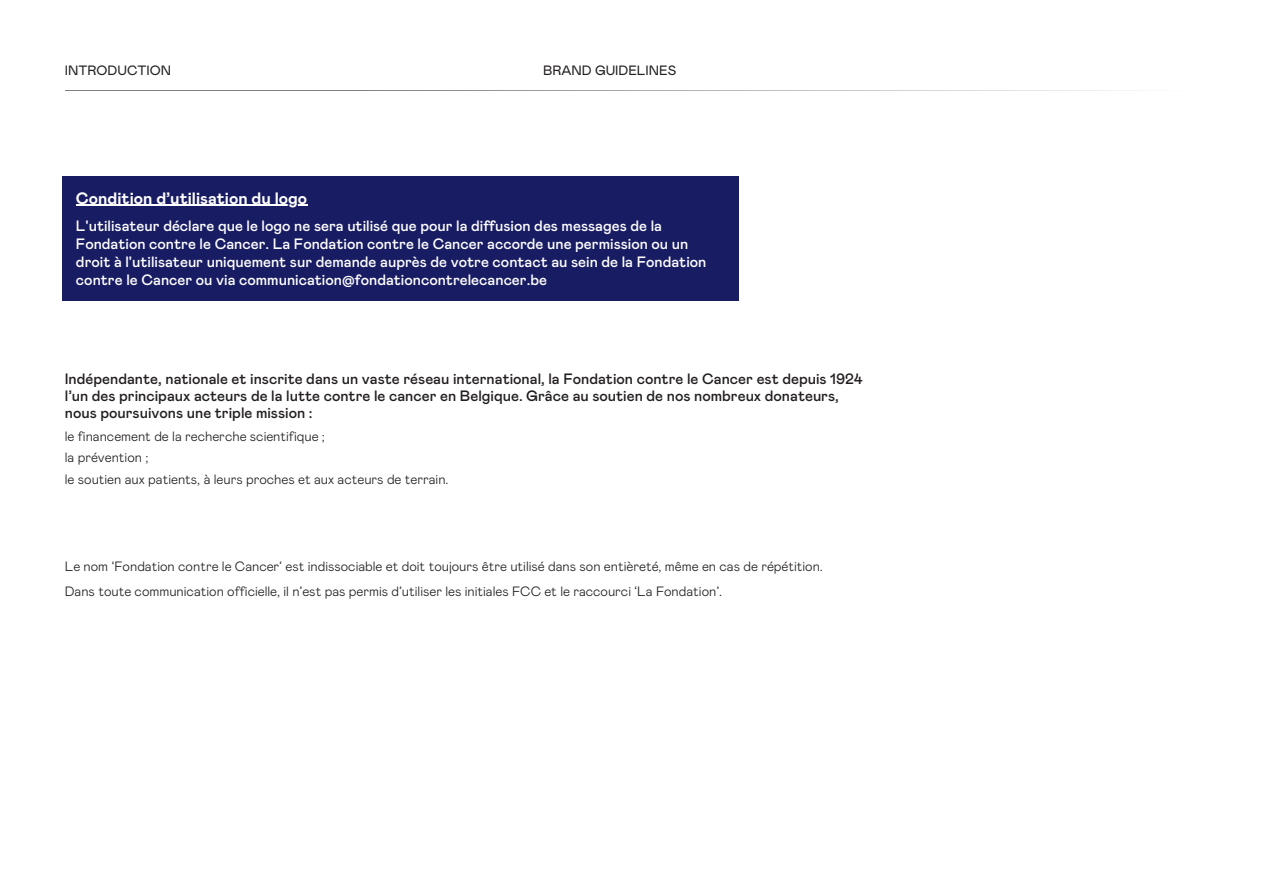
<style>
.page{position:relative;width:1263px;height:894px;background:#fff}
.page>*{position:absolute;margin:0;border:0;box-sizing:border-box;transform-origin:0 0}
.t1{font:700 16.5px "Mabry Pro";color:#fff}
.t2{font:500 15px/18px "Mabry Pro";color:#fff}
.t3{font:500 15px/16.8px "Mabry Pro";color:#231f20}
.t4{font:300 13.5px "Mabry Pro";color:#231f20}
.t5{font:13.5px "Mabry Pro";color:#231f20}
</style>
<div class="page">
<svg style="left:65px;top:90px;width:1062px;height:1px"></svg>
<div style="left:62px;top:176px;width:676px;height:124px;background:#181c63"></div>
<hr style="left:76px;top:205px;width:231px;height:1px;background:#fff">
<h2 class="t5" style="left:65px;top:64px;width:108px">INTRODUCTION</h2>
<h2 class="t5" style="left:543px;top:64px;width:134px">BRAND GUIDELINES</h2>
<p class="t1" style="left:76px;top:190px;width:233px">Condition d’utilisation du logo</p>
<p class="t2" style="left:76px;top:217px;width:632px">L'utilisateur déclare que le logo ne sera utilisé que pour la diffusion des messages de la Fondation contre le Cancer. La Fondation contre le Cancer accorde une permission ou un droit à l'utilisateur uniquement sur demande auprès de votre contact au sein de la Fondation contre le Cancer ou via communication@fondationcontrelecancer.be</p>
<p class="t3" style="left:65px;top:371px;width:799px">Indépendante, nationale et inscrite dans un vaste réseau international, la Fondation contre le Cancer est depuis 1924 l’un des principaux acteurs de la lutte contre le cancer en Belgique. Grâce au soutien de nos nombreux donateurs, nous poursuivons une triple mission :</p>
<h1 class="t4" style="left:65px;top:430px;width:262px">le financement de la recherche scientifique ;</h1>
<h1 class="t4" style="left:65px;top:451px;width:85px">la prévention ;</h1>
<h1 class="t4" style="left:65px;top:473px;width:385px">le soutien aux patients, à leurs proches et aux acteurs de terrain.</h1>
<p class="t4" style="left:65px;top:560px;width:760px">Le nom ‘Fondation contre le Cancer’ est indissociable et doit toujours être utilisé dans son entièreté, même en cas de répétition.</p>
<p class="t4" style="left:65px;top:585px;width:659px">Dans toute communication officielle, il n’est pas permis d’utiliser les initiales FCC et le raccourci ‘La Fondation’.</p>
</div>
